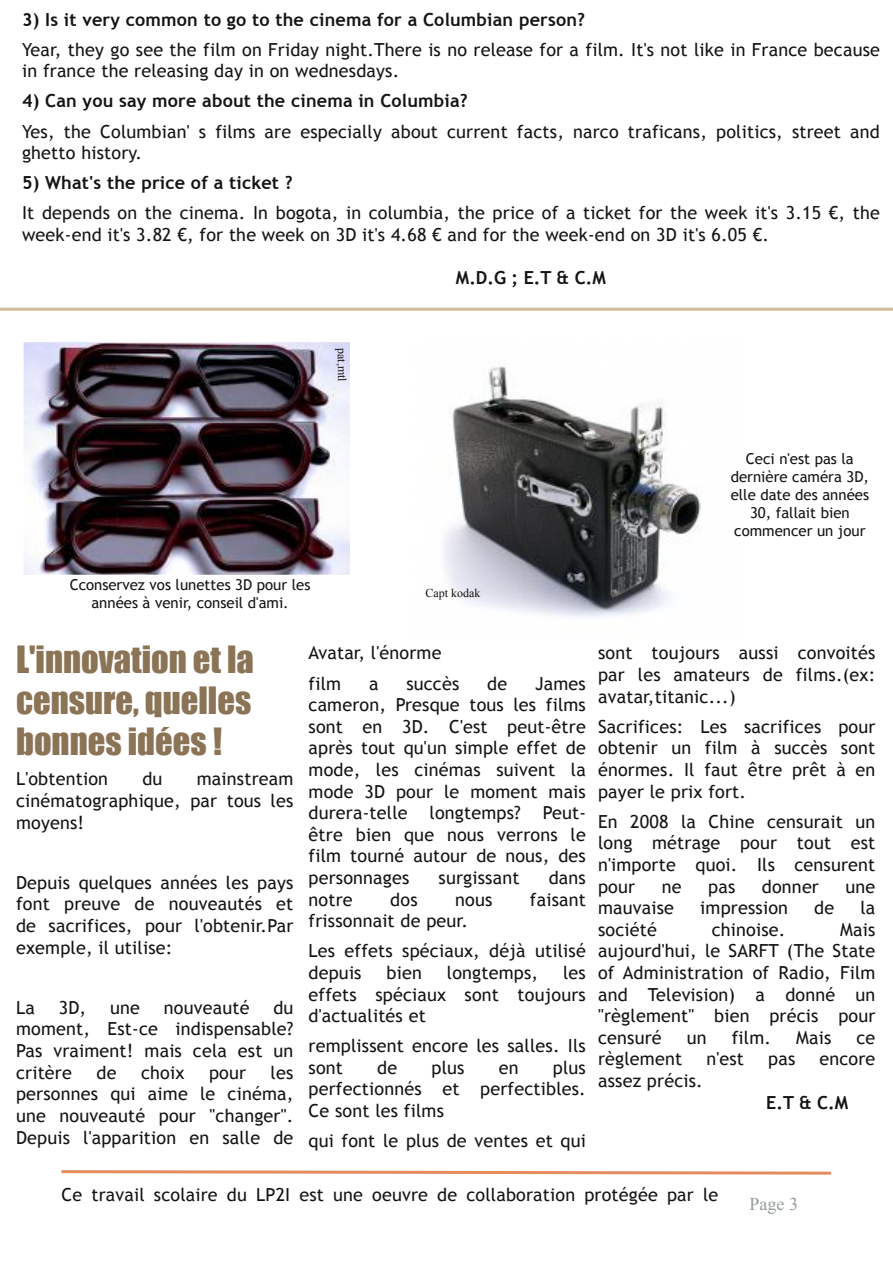
<style>
.page{position:relative;width:893px;height:1263px;background:#fff}
.page>*{position:absolute;margin:0;border:0;box-sizing:border-box;transform-origin:0 0}
.t1{font:34.5px/41.4px "Impact";color:#8b7355;text-align:justify}
.t2{font:18px/21.6px "Trebuchet MS";letter-spacing:.01em;color:#161413;text-align:justify}
.t3{font:700 18px "Trebuchet MS";letter-spacing:.01em;color:#161413}
.t4{font:18px "Times New Roman";color:#939e97}
.t5{font:15px/18px "Trebuchet MS";color:#161413;text-align:center}
.t6{font:12px "Times New Roman";color:#161413}
</style>
<div class="page">
<svg style="left:61px;top:1170px;width:771px;height:5px"></svg>
<hr style="left:0;top:308px;width:893px;height:3px;background:#cdba96">
<img style="left:24px;top:342px;width:325px;height:232px">
<img style="left:444px;top:366px;width:257px;height:252px">
<p class="t3" style="left:22px;top:9px;width:564px">3) Is it very common to go to the cinema for a Columbian person?</p>
<p class="t2" style="left:22px;top:38px;width:859px">Year, they go see the film on Friday night.There is no release for a film. It's not like in France because in france the releasing day in on wednesdays.</p>
<p class="t3" style="left:22px;top:91px;width:447px">4) Can you say more about the cinema in Columbia?</p>
<p class="t2" style="left:22px;top:120px;width:859px">Yes, the Columbian' s films are especially about current facts, narco traficans, politics, street and ghetto history.</p>
<p class="t3" style="left:22px;top:172px;width:272px">5) What's the price of a ticket ?</p>
<p class="t2" style="left:22px;top:202px;width:859px">It depends on the cinema. In bogota, in columbia, the price of a ticket for the week it's 3.15 €, the week-end it's 3.82 €, for the week on 3D it's 4.68 € and for the week-end on 3D it's 6.05 €.</p>
<p class="t3" style="left:456px;top:267px;width:151px">M.D.G ; E.T &amp; C.M</p>
<p class="t6" style="left:348px;top:348px;width:35px;rotate:89deg">pat,mtl</p>
<p class="t5" style="left:731px;top:449px;width:140px">Ceci n'est pas la dernière caméra 3D, elle date des années<br>30, fallait bien commencer un jour</p>
<p class="t5" style="left:70px;top:576px;width:242px">Cconservez vos lunettes 3D pour les années à venir, conseil d'ami.</p>
<p class="t6" style="left:426px;top:586px;width:56px">Capt kodak</p>
<h1 class="t1" style="left:16px;top:638px;width:239px">L'innovation et la censure, quelles bonnes idées !</h1>
<p class="t2" style="left:16px;top:768px;width:94px">L'obtention</p>
<p class="t2" style="left:142px;top:768px;width:22px">du</p>
<p class="t2" style="left:16px;top:768px;width:279px;text-indent:181px">mainstream cinématographique, par tous les moyens!</p>
<p class="t2" style="left:16px;top:872px;width:279px">Depuis quelques années les pays font preuve de nouveautés et de sacrifices, pour l'obtenir.Par exemple, il utilise:</p>
<p class="t2" style="left:16px;top:997px;width:20px">La</p>
<p class="t2" style="left:59px;top:997px;width:29px">3D,</p>
<p class="t2" style="left:110px;top:997px;width:31px">une</p>
<p class="t2" style="left:164px;top:997px;width:87px">nouveauté</p>
<p class="t2" style="left:16px;top:997px;width:279px;text-indent:257px">du moment, Est-ce indispensable?<br>Pas vraiment! mais cela est un critère</p>
<p class="t2" style="left:16px;top:1061px;width:279px;text-indent:255px">les personnes qui aime le cinéma, une nouveauté pour "changer".<br>Depuis l'apparition en salle de</p>
<p class="t2" style="left:97px;top:1061px;width:22px">de</p>
<p class="t2" style="left:141px;top:1061px;width:45px">choix</p>
<p class="t2" style="left:209px;top:1061px;width:39px">pour</p>
<p class="t2" style="left:309px;top:638px;width:134px;line-height:30.2px">Avatar, l'énorme film</p>
<p class="t2" style="left:369px;top:672px;width:11px">a</p>
<p class="t2" style="left:406px;top:672px;width:54px">succès</p>
<p class="t2" style="left:487px;top:672px;width:22px">de</p>
<p class="t2" style="left:309px;top:672px;width:279px;text-indent:227px">James cameron, Presque tous les films sont en 3D. C'est peut-être après tout qu'un simple effet de mode, les cinémas suivent la mode 3D pour le moment mais durera-telle longtemps? Peut&shy;être bien que nous verrons le film tourné autour de nous, des personnages</p>
<p class="t2" style="left:439px;top:867px;width:82px">surgissant</p>
<p class="t2" style="left:549px;top:867px;width:39px">dans</p>
<p class="t2" style="left:309px;top:888px;width:46px">notre</p>
<p class="t2" style="left:390px;top:888px;width:29px">dos</p>
<p class="t2" style="left:455px;top:888px;width:39px">nous</p>
<p class="t2" style="left:530px;top:888px;width:58px">faisant</p>
<p class="t2" style="left:309px;top:906px;width:279px;line-height:30.2px">frissonnait de peur.<br>Les effets spéciaux, déjà utilisé</p>
<p class="t2" style="left:309px;top:962px;width:55px">depuis</p>
<p class="t2" style="left:387px;top:962px;width:37px">bien</p>
<p class="t2" style="left:447px;top:962px;width:93px">longtemps,</p>
<p class="t2" style="left:309px;top:962px;width:279px;text-indent:255px">les effets spéciaux sont toujours d'actualités et</p>
<p class="t2" style="left:309px;top:1035px;width:279px">remplissent encore les salles. Ils sont</p>
<p class="t2" style="left:309px;top:1056px;width:279px;text-indent:244px">plus perfectionnés et perfectibles.<br>Ce sont les films</p>
<p class="t2" style="left:309px;top:1130px;width:279px">qui font le plus de ventes et qui</p>
<p class="t2" style="left:377px;top:1056px;width:22px">de</p>
<p class="t2" style="left:432px;top:1056px;width:34px">plus</p>
<p class="t2" style="left:499px;top:1056px;width:21px">en</p>
<p class="t2" style="left:598px;top:642px;width:279px">sont toujours aussi convoités par les amateurs de films.(ex: avatar,titanic...)</p>
<p class="t2" style="left:598px;top:715px;width:279px">Sacrifices: Les sacrifices pour obtenir un film à succès sont énormes. Il faut être prêt à en payer le prix fort.</p>
<p class="t2" style="left:598px;top:810px;width:279px">En 2008 la Chine censurait un long métrage pour tout est n'importe quoi. Ils censurent pour</p>
<p class="t2" style="left:662px;top:875px;width:21px">ne</p>
<p class="t2" style="left:708px;top:875px;width:29px">pas</p>
<p class="t2" style="left:762px;top:875px;width:59px">donner</p>
<p class="t2" style="left:846px;top:875px;width:31px">une</p>
<p class="t2" style="left:598px;top:897px;width:77px">mauvaise</p>
<p class="t2" style="left:700px;top:897px;width:89px">impression</p>
<p class="t2" style="left:814px;top:897px;width:22px">de</p>
<p class="t2" style="left:860px;top:897px;width:16px">la</p>
<p class="t2" style="left:598px;top:918px;width:60px">société</p>
<p class="t2" style="left:712px;top:918px;width:75px">chinoise.</p>
<p class="t2" style="left:598px;top:918px;width:279px;text-indent:242px">Mais aujourd'hui, le SARFT (The State of Administration of Radio, Film and Television) a donné un "règlement" bien précis pour censuré</p>
<p class="t2" style="left:687px;top:1026px;width:21px">un</p>
<p class="t2" style="left:732px;top:1026px;width:41px">film.</p>
<p class="t2" style="left:796px;top:1026px;width:37px">Mais</p>
<p class="t2" style="left:856px;top:1026px;width:20px">ce</p>
<p class="t2" style="left:598px;top:1048px;width:86px">règlement</p>
<p class="t2" style="left:706px;top:1048px;width:39px">n'est</p>
<p class="t2" style="left:768px;top:1048px;width:29px">pas</p>
<p class="t2" style="left:819px;top:1048px;width:57px">encore</p>
<p class="t2" style="left:598px;top:1070px;width:106px">assez précis.</p>
<p class="t3" style="left:766px;top:1092px;width:84px">E.T &amp; C.M</p>
<p class="t2" style="left:61px;top:1183px;width:658px">Ce travail scolaire du LP2I est une oeuvre de collaboration protégée par le</p>
<p class="t4" style="left:750px;top:1194px;width:50px">Page 3</p>
</div>
